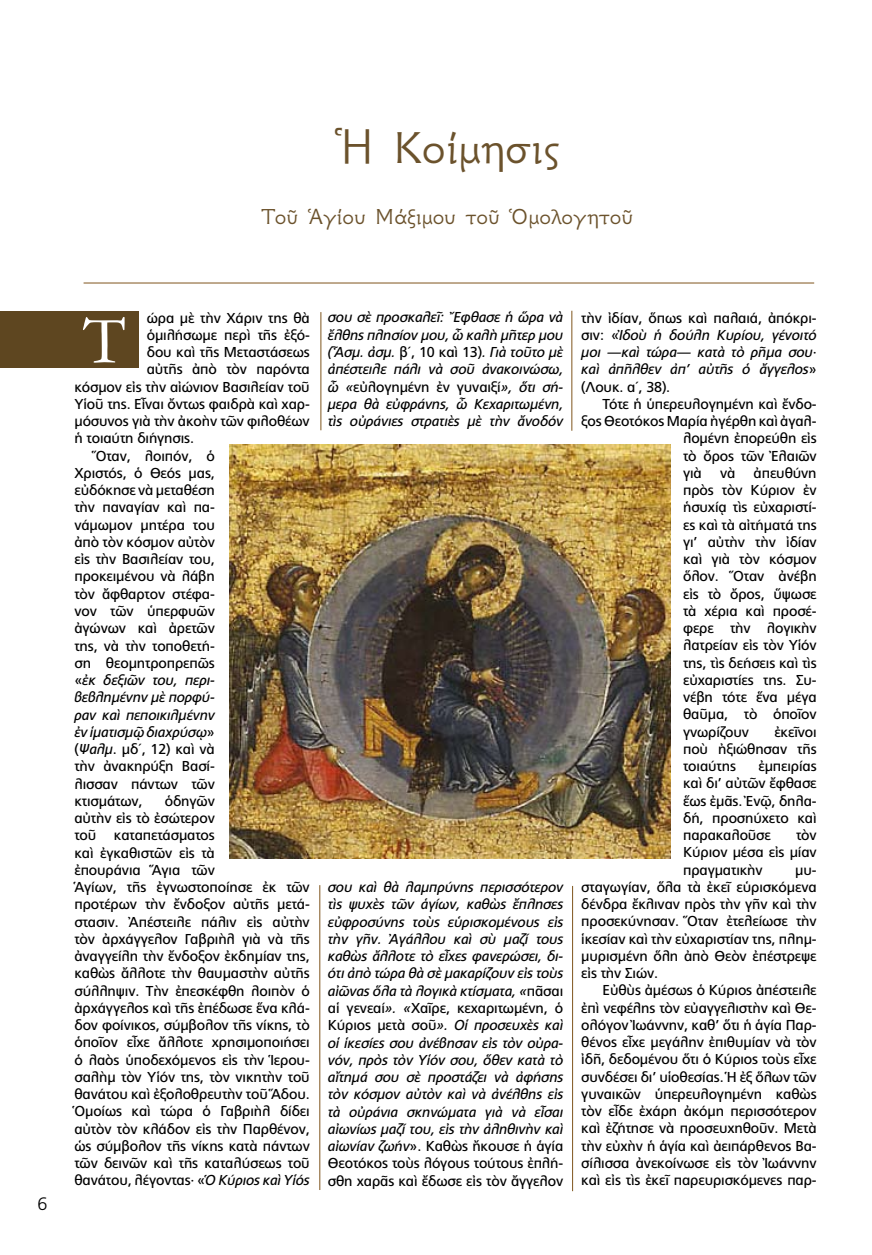
<style>
.page{position:relative;width:872px;height:1255px;background:#fff}
.page>*{position:absolute;margin:0;border:0;box-sizing:border-box;transform-origin:0 0}
.t1{font:69px "SK Garamond Old Style Pol Uni W";color:#fff}
.t2{font:49.5px "GFS Neohellenic";color:#6b522c}
.t3{font:24px "GFS Neohellenic";color:#6b522c}
.t4{font:300 18px "PF Catalog";color:#000}
.t5{font:14.4px/17.2px "PF Catalog Poly";letter-spacing:-.01em;color:#000;text-align:justify}
.t6{font:italic 14.4px/17.2px "PF Catalog Poly";letter-spacing:-.01em;color:#000;text-align:justify}
.s1{font-family:"Mg Avant GUC Pol Normal";font-size:45px}
.s2{font-style:normal}
.s3{font-style:italic}
</style>
<div class="page">
<hr style="left:84px;top:282px;width:730px;height:1px;background:#7f551d">
<hr style="left:319px;top:885px;width:1px;height:304px;background:#7f551d">
<hr style="left:572px;top:885px;width:1px;height:306px;background:#7f551d">
<hr style="left:320px;top:312px;width:1px;height:118px;background:#7f551d">
<hr style="left:571px;top:311px;width:1px;height:120px;background:#7f551d">
<div style="left:0;top:311px;width:138px;height:56px;background:#5e4620"></div>
<img style="left:230px;top:445px;width:440px;height:413px">
<h2 class="t2" style="left:335px;top:111px;width:226px"><span class="s1">Ἡ</span> Κοίμησις</h2>
<h3 class="t3" style="left:262px;top:199px;width:373px">Τοῦ Ἁγίου Μάξιμου τοῦ Ὁμολογητοῦ</h3>
<p class="t4" style="left:38px;top:1193px;width:12px">6</p>
<p class="t5" style="left:147px;top:309px;width:165px">ώρα μὲ τὴν Χάριν της θὰ</p>
<p class="t5" style="left:147px;top:326px;width:165px">ὁμιλήσωμε περὶ τῆς ἐξό-</p>
<p class="t5" style="left:147px;top:344px;width:165px">δου καὶ τῆς Μεταστάσεως</p>
<p class="t5" style="left:147px;top:361px;width:165px">αὐτῆς ἀπὸ τὸν παρόντα</p>
<p class="t5" style="left:74px;top:378px;width:237px">κόσμον εἰς τὴν αἰώνιον Βασιλείαν τοῦ</p>
<p class="t5" style="left:74px;top:395px;width:237px">Υἱοῦ της. Εἶναι ὄντως φαιδρὰ καὶ χαρ-</p>
<p class="t5" style="left:74px;top:413px;width:237px">μόσυνος γιὰ τὴν ἀκοὴν τῶν φιλοθέων</p>
<p class="t5" style="left:74px;top:430px;width:121px">ἡ τοιαύτη διήγησις.</p>
<p class="t5" style="left:96px;top:447px;width:121px">Ὅταν, λοιπόν, ὁ</p>
<p class="t5" style="left:74px;top:464px;width:142px">Χριστός, ὁ Θεός μας,</p>
<p class="t5" style="left:74px;top:481px;width:142px">εὐδόκησε νὰ μεταθέση</p>
<p class="t5" style="left:74px;top:499px;width:142px">τὴν παναγίαν καὶ πα-</p>
<p class="t5" style="left:74px;top:516px;width:142px">νάμωμον μητέρα του</p>
<p class="t5" style="left:74px;top:533px;width:142px">ἀπὸ τὸν κόσμον αὐτὸν</p>
<p class="t5" style="left:74px;top:550px;width:142px">εἰς τὴν Βασιλείαν του,</p>
<p class="t5" style="left:74px;top:568px;width:142px">προκειμένου νὰ λάβη</p>
<p class="t5" style="left:74px;top:585px;width:142px">τὸν ἄφθαρτον στέφα-</p>
<p class="t5" style="left:74px;top:602px;width:142px">νον τῶν ὑπερφυῶν</p>
<p class="t5" style="left:74px;top:619px;width:142px">ἀγώνων καὶ ἀρετῶν</p>
<p class="t5" style="left:74px;top:637px;width:142px">της, νὰ τὴν τοποθετή-</p>
<p class="t5" style="left:74px;top:654px;width:142px">ση θεομητροπρεπῶς</p>
<p class="t6" style="left:74px;top:671px;width:142px"><span class="s2">«</span>ἐκ δεξιῶν του, περι-</p>
<p class="t6" style="left:74px;top:688px;width:142px">βεβλημένην μὲ πορφύ-</p>
<p class="t6" style="left:74px;top:706px;width:142px">ραν καὶ πεποικιλμένην</p>
<p class="t6" style="left:74px;top:723px;width:142px">ἐν ἱματισμῷ διαχρύσῳ<span class="s2">»</span></p>
<p class="t5" style="left:74px;top:740px;width:142px">(<span class="s3">Ψαλμ</span>. μδ΄, 12) καὶ νὰ</p>
<p class="t5" style="left:74px;top:757px;width:142px">τὴν ἀνακηρύξη Βασί-</p>
<p class="t5" style="left:74px;top:775px;width:142px">λισσαν πάντων τῶν</p>
<p class="t5" style="left:74px;top:792px;width:70px">κτισμάτων,</p>
<h1 class="t1" style="left:83px;top:297px;width:44px">Τ</h1>
<p class="t5" style="left:74px;top:792px;width:237px;text-align:left;text-indent:90px">ὁδηγῶν<br>αὐτὴν εἰς τὸ ἐσώτερον<br>τοῦ καταπετάσματος<br>καὶ ἐγκαθιστῶν εἰς τὰ<br>ἐπουράνια Ἅγια τῶν<br>Ἁγίων, τῆς ἐγνωστοποίησε ἐκ τῶν προτέρων τὴν ἔνδοξον αὐτῆς μετά&shy;στασιν. Ἀπέστειλε πάλιν εἰς αὐτὴν τὸν ἀρχάγγελον Γαβριὴλ γιὰ νὰ τῆς ἀναγγείλη τὴν ἔνδοξον ἐκδημίαν της, καθὼς ἄλλοτε τὴν θαυμαστὴν αὐτῆς σύλληψιν. Τὴν ἐπεσκέφθη λοιπὸν ὁ ἀρχάγγελος καὶ τῆς ἐπέδωσε ἕνα κλά&shy;δον φοίνικος, σύμβολον τῆς νίκης, τὸ ὁποῖον εἶχε ἄλλοτε χρησιμοποιήσει ὁ λαὸς ὑποδεχόμενος εἰς τὴν Ἱερου&shy;σαλὴμ τὸν Υἱόν της, τὸν νικητὴν τοῦ θανάτου καὶ ἐξολοθρευτὴν τοῦ Ἅδου.<br>Ὁμοίως καὶ τώρα ὁ Γαβριὴλ δίδει αὐτὸν τὸν κλάδον εἰς τὴν Παρθένον, ὡς σύμβολον τῆς νίκης κατὰ πάντων τῶν δεινῶν καὶ τῆς καταλύσεως τοῦ θανάτου, λέγοντας· «<span class="s3">Ὁ Κύριος καὶ Υἱός</span></p>
<p class="t6" style="left:328px;top:309px;width:237px">σου σὲ προσκαλεῖ: Ἔφθασε ἡ ὥρα νὰ ἔλθης πλησίον μου, ὦ καλὴ μῆτερ μου (Ἆσμ. ἀσμ. <span class="s2">β΄, 10 καὶ 13)</span>. Γιὰ τοῦτο μὲ ἀπέστειλε πάλι νὰ σοῦ ἀνακοινώσω, ὦ «<span class="s2">εὐλογημένη ἐν γυναιξί</span>», ὅτι σή&shy;μερα θὰ εὐφράνης, ὦ Κεχαριτωμένη, τὶς οὐράνιες στρατιὲς μὲ τὴν ἄνοδόν</p>
<p class="t6" style="left:328px;top:878px;width:237px">σου καὶ θὰ λαμπρύνης περισσότερον τὶς ψυχὲς τῶν ἁγίων, καθὼς ἔπλησες εὐφροσύνης τοὺς εὑρισκομένους εἰς τὴν γῆν. Ἀγάλλου καὶ σὺ μαζί τους καθὼς ἄλλοτε τὸ εἶχες φανερώσει, δι&shy;ότι ἀπὸ τώρα θὰ σὲ μακαρίζουν εἰς τοὺς αἰῶνας ὅλα τὰ λογικὰ κτίσματα, «<span class="s2">πᾶσαι αἱ γενεαί</span>». «<span class="s2">Χαῖρε, κεχαριτωμένη, ὁ Κύριος μετὰ σοῦ</span>». Οἱ προσευχὲς καὶ οἱ ἱκεσίες σου ἀνέβησαν εἰς τὸν οὐρα&shy;νόν, πρὸς τὸν Υἱόν σου, ὅθεν κατὰ τὸ αἴτημά σου σὲ προστάζει νὰ ἀφήσης τὸν κόσμον αὐτὸν καὶ νὰ ἀνέλθης εἰς τὰ οὐράνια σκηνώματα γιὰ νὰ εἶσαι αἰωνίως μαζί του, εἰς τὴν ἀληθινὴν καὶ αἰωνίαν ζωήν<span class="s2">». Καθὼς ἤκουσε ἡ ἁγία Θεοτόκος τοὺς λόγους τούτους ἐπλή&shy;σθη χαρᾶς καὶ ἔδωσε εἰς τὸν ἄγγελον</span></p>
<p class="t6" style="left:581px;top:309px;width:237px;text-align:left"><span class="s2">τὴν ἰδίαν, ὅπως καὶ παλαιά, ἀπόκρι&shy;σιν: «</span>Ἰδοὺ ἡ δούλη Κυρίου, γένοιτό μοι —καὶ τώρα— κατὰ τὸ ρῆμα σου<span class="s2">⋅ </span>καὶ ἀπῆλθεν ἀπ’ αὐτῆς ὁ ἄγγελος<span class="s2">» (Λουκ. α΄, 38).</span></p>
<p class="t5" style="left:602px;top:395px;width:216px">Τότε ἡ ὑπερευλογημένη καὶ ἔνδο-</p>
<p class="t5" style="left:581px;top:412px;width:237px">ξος Θεοτόκος Μαρία ἠγέρθη καὶ ἀγαλ-</p>
<p class="t5" style="left:683px;top:430px;width:135px">λομένη ἐπορεύθη εἰς</p>
<p class="t5" style="left:683px;top:447px;width:135px">τὸ ὄρος τῶν Ἐλαιῶν</p>
<p class="t5" style="left:683px;top:464px;width:20px">γιὰ</p>
<p class="t5" style="left:720px;top:464px;width:17px">νὰ</p>
<p class="t5" style="left:683px;top:464px;width:135px;text-indent:70px">ἀπευθύνη πρὸς τὸν Κύριον ἐν ἡσυχίᾳ τὶς εὐχαριστί&shy;ες καὶ τὰ αἰτήματά της γι’ αὐτὴν τὴν ἰδίαν καὶ γιὰ τὸν κόσμον ὅλον. Ὅταν ἀνέβη εἰς τὸ ὄρος, ὕψωσε τὰ χέρια καὶ προσέ&shy;φερε τὴν λογικὴν λατρείαν εἰς τὸν Υἱόν της, τὶς δεήσεις καὶ τὶς εὐχαριστίες της. Συ&shy;νέβη τότε ἕνα μέγα θαῦμα, τὸ ὁποῖον γνωρίζουν</p>
<p class="t5" style="left:683px;top:723px;width:135px;text-indent:91px">ἐκεῖνοι ποὺ ἠξιώθησαν τῆς τοιαύτης</p>
<p class="t5" style="left:683px;top:757px;width:135px;text-indent:75px">ἐμπειρίας καὶ δι’ αὐτῶν ἔφθασε ἕως ἐμᾶς. Ἐνῷ, δηλα&shy;δή, προσηύχετο καὶ παρακαλοῦσε</p>
<p class="t5" style="left:683px;top:826px;width:135px;text-indent:113px">τὸν Κύριον μέσα εἰς μίαν πραγματικὴν</p>
<p class="t5" style="left:581px;top:861px;width:237px;text-indent:214px">μυ&shy;σταγωγίαν, ὅλα τὰ ἐκεῖ εὑρισκόμενα δένδρα ἔκλιναν πρὸς τὴν γῆν καὶ τὴν προσεκύνησαν. Ὅταν ἐτελείωσε τὴν ἱκεσίαν καὶ τὴν εὐχαριστίαν της, πλημ&shy;μυρισμένη ὅλη ἀπὸ Θεὸν ἐπέστρεψε εἰς τὴν Σιών.</p>
<p class="t5" style="left:581px;top:981px;width:237px;text-indent:21px">Εὐθὺς ἀμέσως ὁ Κύριος ἀπέστειλε ἐπὶ νεφέλης τὸν εὐαγγελιστὴν καὶ Θε&shy;ολόγον Ἰωάννην, καθ’ ὅτι ἡ ἁγία Παρ&shy;θένος εἶχε μεγάλην ἐπιθυμίαν νὰ τὸν ἰδῆ, δεδομένου ὅτι ὁ Κύριος τοὺς εἶχε συνδέσει δι’ υἱοθεσίας. Ἡ ἐξ ὅλων τῶν γυναικῶν ὑπερευλογημένη καθὼς τὸν εἶδε ἐχάρη ἀκόμη περισσότερον καὶ ἐζήτησε νὰ προσευχηθοῦν. Μετὰ τὴν εὐχὴν ἡ ἁγία καὶ ἀειπάρθενος Βα&shy;σίλισσα ἀνεκοίνωσε εἰς τὸν Ἰωάννην καὶ εἰς τὶς ἐκεῖ παρευρισκόμενες παρ-</p>
</div>
